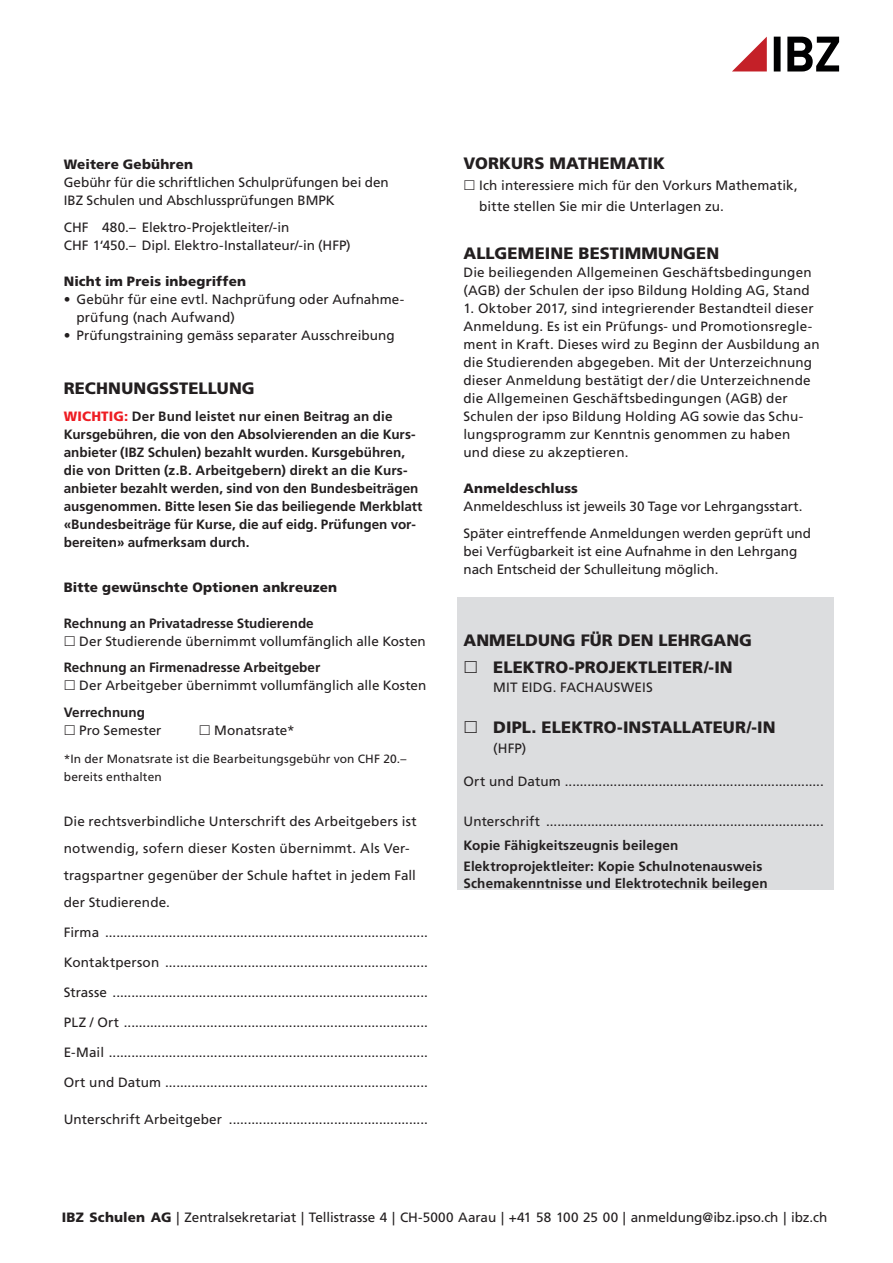
<style>
.page{position:relative;width:893px;height:1263px;background:#fff}
.page>*{position:absolute;margin:0;border:0;box-sizing:border-box;transform-origin:0 0}
.t1{font:900 16.5px/27px "Frutiger LT Std";letter-spacing:.005em;color:#231f20}
.t2{font:13.5px/18px "Frutiger LT Std";letter-spacing:.005em;color:#231f20}
.t3{font:700 13.5px/18px "Frutiger LT Std";color:#231f20}
.t4{font:900 13.5px "Frutiger LT Std";letter-spacing:.01em;color:#231f20}
.t5{font:12px/18px "Frutiger LT Std";letter-spacing:.015em;color:#231f20}
.s1{font-weight:900;color:#ee1d23}
.s2{font-weight:900}
</style>
<div class="page">
<svg style="left:774px;top:37px;width:65px;height:35px"></svg>
<svg style="left:732px;top:37px;width:35px;height:34px"></svg>
<div style="left:457px;top:597px;width:377px;height:293px;background:#dcdddf"></div>
<p class="t4" style="left:64px;top:156px;width:131px">Weitere Gebühren</p>
<p class="t2" style="left:64px;top:173px;width:327px">Gebühr für die schriftlichen Schulprüfungen bei den<br>IBZ Schulen und Abschlussprüfungen BMPK</p>
<p class="t2" style="left:64px;top:218px;width:289px">CHF 480.– Elektro-Projektleiter/-in<br>CHF 1‘450.– Dipl. Elektro-Installateur/-in (HFP)</p>
<p class="t4" style="left:64px;top:273px;width:184px">Nicht im Preis inbegriffen</p>
<p class="t2" style="left:77px;top:290px;width:328px;text-indent:-13px">• Gebühr für eine evtl. Nachprüfung oder Aufnahme&shy;prüfung (nach Aufwand)</p>
<p class="t2" style="left:64px;top:326px;width:333px">• Prüfungstraining gemäss separater Ausschreibung</p>
<p class="t1" style="left:64px;top:374px;width:193px">RECHNUNGSSTELLUNG</p>
<p class="t3" style="left:64px;top:407px;width:360px"><span class="s1">WICHTIG:</span> Der Bund leistet nur einen Beitrag an die Kursgebühren, die von den Absolvierenden an die Kurs&shy;anbieter (IBZ Schulen) bezahlt wurden. Kursgebühren, die von Dritten (z.B. Arbeitgebern) direkt an die Kurs&shy;anbieter bezahlt werden, sind von den Bundesbeiträgen ausgenommen. Bitte lesen Sie das beiliegende Merkblatt «Bundesbeiträge für Kurse, die auf eidg. Prüfungen vor&shy;bereiten» aufmerksam durch.</p>
<p class="t4" style="left:64px;top:579px;width:275px">Bitte gewünschte Optionen ankreuzen</p>
<p class="t3" style="left:64px;top:614px;width:252px">Rechnung an Privatadresse Studierende</p>
<p class="t2" style="left:79px;top:632px;width:348px">Der Studierende übernimmt vollumfänglich alle Kosten</p>
<p class="t3" style="left:64px;top:658px;width:258px">Rechnung an Firmenadresse Arbeitgeber</p>
<p class="t2" style="left:79px;top:676px;width:349px">Der Arbeitgeber übernimmt vollumfänglich alle Kosten</p>
<p class="t3" style="left:64px;top:703px;width:83px">Verrechnung</p>
<p class="t2" style="left:79px;top:721px;width:84px">Pro Semester</p>
<p class="t2" style="left:214px;top:721px;width:82px">Monatsrate*</p>
<p class="t5" style="left:64px;top:749px;width:344px">*In der Monatsrate ist die Bearbeitungsgebühr von CHF 20.– bereits enthalten</p>
<p class="t2" style="left:64px;top:807px;width:354px;line-height:27px">Die rechtsverbindliche Unterschrift des Arbeitgebers ist notwendig, sofern dieser Kosten übernimmt. Als Ver&shy;tragspartner gegenüber der Schule haftet in jedem Fall der Studierende.</p>
<p class="t2" style="left:64px;top:923px;width:366px">Firma ......................................................................................</p>
<p class="t2" style="left:64px;top:953px;width:366px">Kontaktperson ......................................................................</p>
<p class="t2" style="left:64px;top:983px;width:366px">Strasse ....................................................................................</p>
<p class="t2" style="left:64px;top:1013px;width:366px">PLZ / Ort .................................................................................</p>
<p class="t2" style="left:64px;top:1044px;width:366px">E-Mail .....................................................................................</p>
<p class="t2" style="left:64px;top:1074px;width:366px">Ort und Datum ......................................................................</p>
<p class="t2" style="left:64px;top:1110px;width:366px">Unterschrift Arbeitgeber .....................................................</p>
<p class="t1" style="left:463px;top:149px;width:203px">VORKURS MATHEMATIK</p>
<p class="t2" style="left:479px;top:174px;width:320px;line-height:21px">Ich interessiere mich für den Vorkurs Mathematik, bitte stellen Sie mir die Unterlagen zu.</p>
<p class="t1" style="left:463px;top:239px;width:257px">ALLGEMEINE BESTIMMUNGEN</p>
<p class="t2" style="left:463px;top:263px;width:350px">Die beiliegenden Allgemeinen Geschäftsbedingungen (AGB) der Schulen der ipso Bildung Holding AG, Stand</p>
<p class="t2" style="left:463px;top:299px;width:358px">1. Oktober 2017, sind integrierender Bestandteil dieser Anmeldung. Es ist ein Prüfungs- und Promotionsregle&shy;ment in Kraft. Dieses wird zu Beginn der Ausbildung an die Studierenden abgegeben. Mit der Unterzeichnung dieser Anmeldung bestätigt der/ die Unterzeichnende die Allgemeinen Geschäftsbedingungen (AGB) der Schulen der ipso Bildung Holding AG sowie das Schu&shy;lungsprogramm zur Kenntnis genommen zu haben<br>und diese zu akzeptieren.</p>
<p class="t4" style="left:463px;top:480px;width:116px">Anmeldeschluss</p>
<p class="t2" style="left:463px;top:492px;width:349px;line-height:27px">Anmeldeschluss ist jeweils 30 Tage vor Lehrgangsstart.<br>Später eintreffende Anmeldungen werden geprüft und</p>
<p class="t2" style="left:463px;top:542px;width:335px">bei Verfügbarkeit ist eine Aufnahme in den Lehrgang nach Entscheid der Schulleitung möglich.</p>
<p class="t1" style="left:493px;top:626px;width:260px;text-indent:-30px">ANMELDUNG FÜR DEN LEHRGANG<br>ELEKTRO-PROJEKTLEITER/-IN</p>
<p class="t2" style="left:493px;top:679px;width:161px">MIT EIDG. FACHAUSWEIS</p>
<p class="t1" style="left:493px;top:714px;width:284px">DIPL. ELEKTRO-INSTALLATEUR/-IN</p>
<p class="t2" style="left:493px;top:740px;width:35px">(HFP)</p>
<p class="t2" style="left:463px;top:772px;width:362px">Ort und Datum .....................................................................</p>
<p class="t2" style="left:463px;top:813px;width:362px">Unterschrift ..........................................................................</p>
<p class="t3" style="left:463px;top:834px;width:300px;line-height:21.1px">Kopie Fähigkeitszeugnis beilegen<br>Elektroprojektleiter: Kopie Schulnotenausweis</p>
<p class="t3" style="left:463px;top:874px;width:306px">Schemakenntnisse und Elektrotechnik beilegen</p>
<p class="t2" style="left:62px;top:1208px;width:767px"><span class="s2">IBZ Schulen AG</span> | Zentralsekretariat | Tellistrasse 4 | CH-5000 Aarau | +41 58 100 25 00 | anmeldung@ibz.ipso.ch | ibz.ch</p>
</div>
